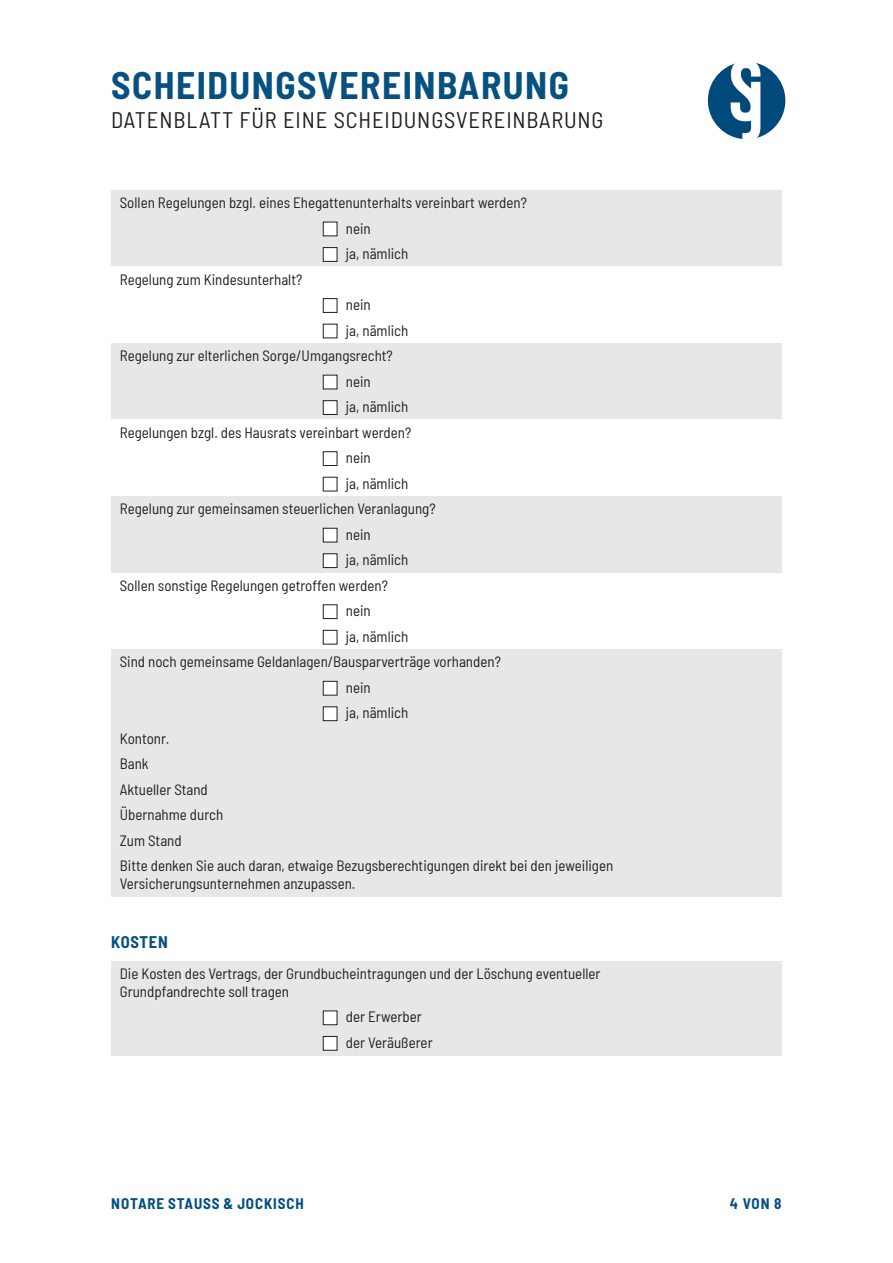
<style>
.page{position:relative;width:893px;height:1263px;background:#fff}
.page>*{position:absolute;margin:0;border:0;box-sizing:border-box;transform-origin:0 0}
.t1{font:700 semi-condensed 37.5px "Barlow";letter-spacing:.04em;color:#075180}
.t2{font:semi-condensed 22.5px "Barlow";letter-spacing:.04em;color:#231f20}
.t3{font:700 semi-condensed 16.5px "Barlow";letter-spacing:.04em;color:#075180}
.t4{font:semi-condensed 15px/25.5px "Barlow";color:#231f20}
.t5{font:700 semi-condensed 15px "Barlow";letter-spacing:.06em;color:#025080}
.t6{font:700 semi-condensed 15px "Barlow";color:#075180}
</style>
<div class="page">
<img style="left:708px;top:62px;width:77px;height:77px;border-radius:39px">
<div style="left:111px;top:190px;width:671px;height:26px;background:#e6e7e9"></div>
<div style="left:111px;top:216px;width:671px;height:25px;background:#e6e7e9"></div>
<div style="left:323px;top:222px;width:14px;height:14px;background:#fff"></div>
<div style="left:323px;top:222px;width:14px;height:14px;border:1px solid #231f20"></div>
<div style="left:111px;top:241px;width:671px;height:26px;background:#e6e7e9"></div>
<div style="left:323px;top:248px;width:14px;height:13px;background:#fff"></div>
<div style="left:323px;top:247px;width:14px;height:15px;border:1px solid #231f20"></div>
<div style="left:323px;top:298px;width:14px;height:15px;border:1px solid #231f20"></div>
<div style="left:323px;top:324px;width:14px;height:14px;border:1px solid #231f20"></div>
<div style="left:111px;top:343px;width:671px;height:26px;background:#e6e7e9"></div>
<div style="left:111px;top:369px;width:671px;height:25px;background:#e6e7e9"></div>
<div style="left:323px;top:375px;width:14px;height:14px;background:#fff"></div>
<div style="left:323px;top:375px;width:14px;height:14px;border:1px solid #231f20"></div>
<div style="left:111px;top:394px;width:671px;height:26px;background:#e6e7e9"></div>
<div style="left:323px;top:401px;width:14px;height:13px;background:#fff"></div>
<div style="left:323px;top:400px;width:14px;height:15px;border:1px solid #231f20"></div>
<div style="left:323px;top:451px;width:14px;height:15px;border:1px solid #231f20"></div>
<div style="left:323px;top:477px;width:14px;height:14px;border:1px solid #231f20"></div>
<div style="left:111px;top:496px;width:671px;height:26px;background:#e6e7e9"></div>
<div style="left:111px;top:522px;width:671px;height:25px;background:#e6e7e9"></div>
<div style="left:323px;top:528px;width:14px;height:14px;background:#fff"></div>
<div style="left:323px;top:528px;width:14px;height:14px;border:1px solid #231f20"></div>
<div style="left:111px;top:547px;width:671px;height:26px;background:#e6e7e9"></div>
<div style="left:323px;top:554px;width:14px;height:13px;background:#fff"></div>
<div style="left:323px;top:553px;width:14px;height:15px;border:1px solid #231f20"></div>
<div style="left:323px;top:604px;width:14px;height:15px;border:1px solid #231f20"></div>
<div style="left:323px;top:630px;width:14px;height:14px;border:1px solid #231f20"></div>
<div style="left:111px;top:649px;width:671px;height:26px;background:#e6e7e9"></div>
<div style="left:111px;top:675px;width:671px;height:25px;background:#e6e7e9"></div>
<div style="left:323px;top:681px;width:14px;height:14px;background:#fff"></div>
<div style="left:323px;top:681px;width:14px;height:14px;border:1px solid #231f20"></div>
<div style="left:111px;top:700px;width:671px;height:26px;background:#e6e7e9"></div>
<div style="left:323px;top:707px;width:14px;height:14px;background:#fff"></div>
<div style="left:323px;top:706px;width:14px;height:15px;border:1px solid #231f20"></div>
<div style="left:111px;top:726px;width:671px;height:25px;background:#e6e7e9"></div>
<div style="left:111px;top:751px;width:671px;height:26px;background:#e6e7e9"></div>
<div style="left:111px;top:777px;width:671px;height:25px;background:#e6e7e9"></div>
<div style="left:111px;top:802px;width:671px;height:26px;background:#e6e7e9"></div>
<div style="left:111px;top:828px;width:671px;height:25px;background:#e6e7e9"></div>
<div style="left:111px;top:853px;width:671px;height:44px;background:#e6e7e9"></div>
<div style="left:111px;top:1004px;width:671px;height:26px;background:#e6e7e9"></div>
<div style="left:323px;top:1011px;width:14px;height:14px;background:#fff"></div>
<div style="left:323px;top:1010px;width:14px;height:15px;border:1px solid #231f20"></div>
<div style="left:111px;top:1030px;width:671px;height:25px;background:#e6e7e9"></div>
<div style="left:323px;top:1036px;width:14px;height:14px;background:#fff"></div>
<div style="left:323px;top:1036px;width:14px;height:14px;border:1px solid #231f20"></div>
<div style="left:111px;top:961px;width:671px;height:43px;background:#e6e7e9"></div>
<h1 class="t1" style="left:111px;top:59px;width:459px">SCHEIDUNGSVEREINBARUNG</h1>
<h2 class="t2" style="left:111px;top:103px;width:494px">DATENBLATT FÜR EINE SCHEIDUNGSVEREINBARUNG</h2>
<p class="t4" style="left:120px;top:189px;width:409px">Sollen Regelungen bzgl. eines Ehegattenunterhalts vereinbart werden?</p>
<p class="t4" style="left:346px;top:214px;width:26px">nein</p>
<p class="t4" style="left:346px;top:240px;width:64px">ja, nämlich</p>
<p class="t4" style="left:120px;top:265px;width:184px">Regelung zum Kindesunterhalt?</p>
<p class="t4" style="left:346px;top:291px;width:26px">nein</p>
<p class="t4" style="left:346px;top:316px;width:64px">ja, nämlich</p>
<p class="t4" style="left:120px;top:342px;width:275px">Regelung zur elterlichen Sorge/Umgangsrecht?</p>
<p class="t4" style="left:346px;top:367px;width:26px">nein</p>
<p class="t4" style="left:346px;top:393px;width:64px">ja, nämlich</p>
<p class="t4" style="left:120px;top:418px;width:293px">Regelungen bzgl. des Hausrats vereinbart werden?</p>
<p class="t4" style="left:346px;top:444px;width:26px">nein</p>
<p class="t4" style="left:346px;top:469px;width:64px">ja, nämlich</p>
<p class="t4" style="left:120px;top:495px;width:317px">Regelung zur gemeinsamen steuerlichen Veranlagung?</p>
<p class="t4" style="left:346px;top:520px;width:26px">nein</p>
<p class="t4" style="left:346px;top:546px;width:64px">ja, nämlich</p>
<p class="t4" style="left:120px;top:571px;width:270px">Sollen sonstige Regelungen getroffen werden?</p>
<p class="t4" style="left:346px;top:597px;width:26px">nein</p>
<p class="t4" style="left:346px;top:623px;width:64px">ja, nämlich</p>
<p class="t4" style="left:120px;top:648px;width:383px">Sind noch gemeinsame Geldanlagen/Bausparverträge vorhanden?</p>
<p class="t4" style="left:346px;top:674px;width:26px">nein</p>
<p class="t4" style="left:346px;top:699px;width:64px">ja, nämlich</p>
<p class="t4" style="left:120px;top:725px;width:51px">Kontonr.</p>
<p class="t4" style="left:120px;top:750px;width:30px">Bank</p>
<p class="t4" style="left:120px;top:776px;width:90px">Aktueller Stand</p>
<p class="t4" style="left:120px;top:801px;width:105px">Übernahme durch</p>
<p class="t4" style="left:120px;top:827px;width:63px">Zum Stand</p>
<p class="t4" style="left:120px;top:852px;width:495px">Bitte denken Sie auch daran, etwaige Bezugsberechtigungen direkt bei den jeweiligen</p>
<p class="t4" style="left:120px;top:870px;width:237px">Versicherungsunternehmen anzupassen.</p>
<p class="t3" style="left:111px;top:930px;width:58px">KOSTEN</p>
<p class="t4" style="left:120px;top:964px;width:482px;line-height:18px">Die Kosten des Vertrags, der Grundbucheintragungen und der Löschung eventueller<br>Grundpfandrechte soll tragen</p>
<p class="t4" style="left:346px;top:1003px;width:88px">der Erwerber der Veräußerer</p>
<p class="t5" style="left:111px;top:1193px;width:194px">NOTARE STAUSS &amp; JOCKISCH</p>
<p class="t6" style="left:730px;top:1193px;width:53px">4 VON 8</p>
</div>
